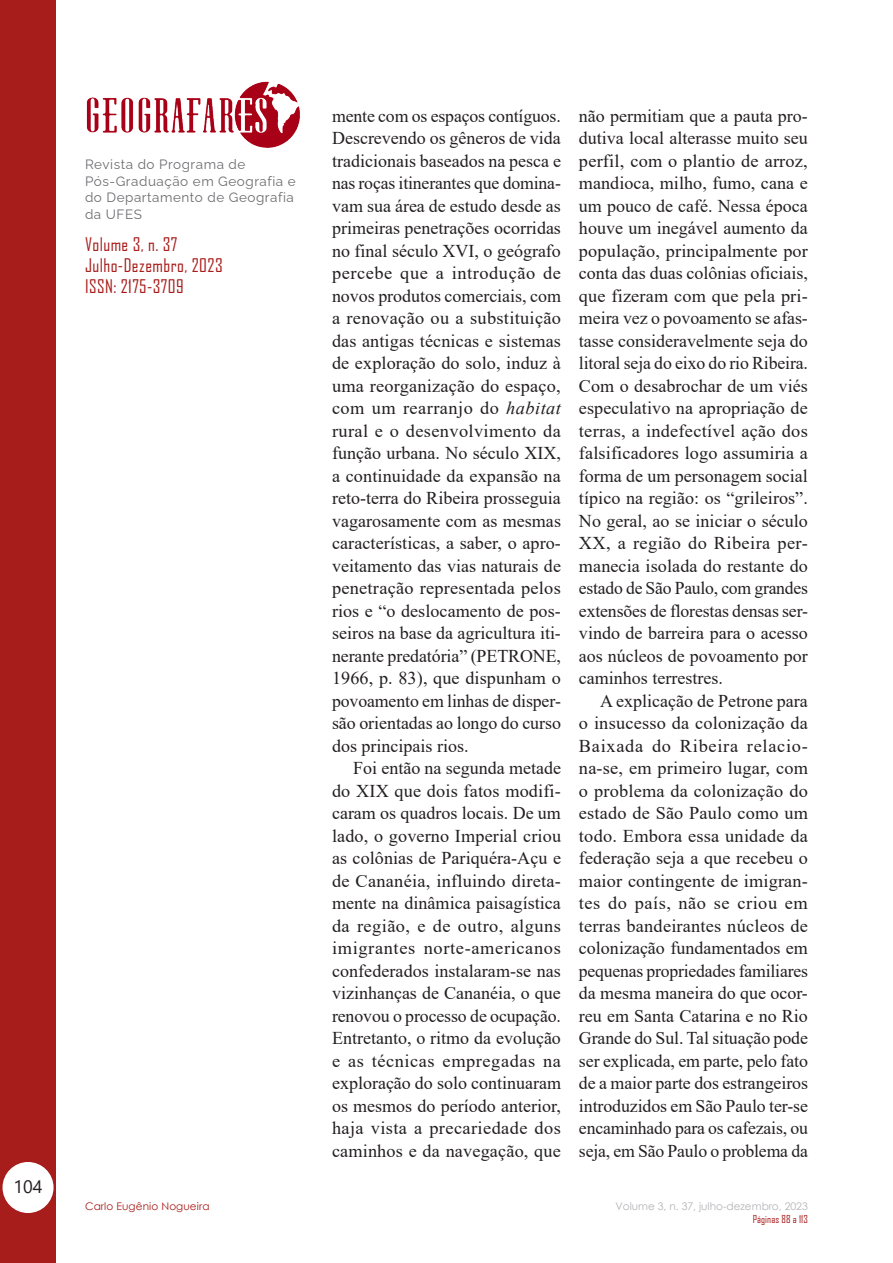
<style>
.page{position:relative;width:893px;height:1263px;background:#fff}
.page>*{position:absolute;margin:0;border:0;box-sizing:border-box;transform-origin:0 0}
.Geo_Parágrafo_normal{font:18px/22.5px "Times New Roman";color:#231f20;text-align:justify}
.t1{font:18px/21px "Agency FB";letter-spacing:.025em;color:#a71d1b}
.t2{font:18px "Segoe UI";color:#231f20}
.t3{font:13.5px/16.5px "Raleway";letter-spacing:.04em;color:#6c6d70}
.t4{font:10.5px "Century Gothic";color:#b2b3b7}
.t5{font:10.5px "Century Gothic";letter-spacing:.01em;color:#a71d1b}
.t6{font:10.5px "Agency FB";letter-spacing:.01em;color:#a71d1b}
.s1{font-style:italic}
</style>
<div class="page">
<div style="left:0;top:0;width:56px;height:1263px;background:#a71d1b"></div>
<div style="left:3px;top:1162px;width:51px;height:51px;background:#fff;border-radius:50%"></div>
<img style="left:86px;top:81px;width:214px;height:66px">
<p class="t2" style="left:13px;top:1169px;width:31px">104</p>
<p class="t3" style="left:85px;top:155px;width:212px">Revista do Programa de<br>Pós-Graduação em Geografia e do Departamento de Geografia da UFES</p>
<p class="t1" style="left:85px;top:234px;width:139px">Volume 3, n. 37<br>Julho-Dezembro, 2023<br>ISSN: 2175-3709</p>
<p class="t5" style="left:85px;top:1198px;width:126px">Carlo Eugênio Nogueira</p>
<p class="Geo_Parágrafo_normal" style="left:332px;top:104px;width:231px">mente com os espaços contíguos.<br>Descrevendo os gêneros de vida tradicionais baseados na pesca e nas roças itinerantes que domina&shy;vam sua área de estudo desde as primeiras penetrações ocorridas no final século XVI, o geógrafo percebe que a introdução de novos produtos comerciais, com a renovação ou a substituição das antigas técnicas e sistemas de exploração do solo, induz à uma reorganização do espaço, com um rearranjo do <span class="s1">habitat </span>rural e o desenvolvimento da função urbana. No século XIX, a continuidade da expansão na reto-terra do Ribeira prosseguia vagarosamente com as mesmas características, a saber, o apro&shy;veitamento das vias naturais de penetração representada pelos rios e “o deslocamento de pos&shy;seiros na base da agricultura iti&shy;nerante predatória” (PETRONE, 1966, p. 83), que dispunham o povoamento em linhas de disper&shy;são orientadas ao longo do curso dos principais rios.</p>
<p class="Geo_Parágrafo_normal" style="left:332px;top:756px;width:231px;text-indent:21px">Foi então na segunda metade do XIX que dois fatos modifi&shy;caram os quadros locais. De um lado, o governo Imperial criou as colônias de Pariquéra-Açu e de Cananéia, influindo direta&shy;mente na dinâmica paisagística da região, e de outro, alguns imigrantes norte-americanos confederados instalaram-se nas vizinhanças de Cananéia, o que renovou o processo de ocupação.<br>Entretanto, o ritmo da evolução e as técnicas empregadas na exploração do solo continuaram os mesmos do período anterior, haja vista a precariedade dos caminhos e da navegação, que</p>
<p class="Geo_Parágrafo_normal" style="left:579px;top:104px;width:231px">não permitiam que a pauta pro&shy;dutiva local alterasse muito seu perfil, com o plantio de arroz, mandioca, milho, fumo, cana e um pouco de café. Nessa época houve um inegável aumento da população, principalmente por conta das duas colônias oficiais, que fizeram com que pela pri&shy;meira vez o povoamento se afas&shy;tasse consideravelmente seja do litoral seja do eixo do rio Ribeira.<br>Com o desabrochar de um viés especulativo na apropriação de terras, a indefectível ação dos falsificadores logo assumiria a forma de um personagem social típico na região: os “grileiros”.<br>No geral, ao se iniciar o século XX, a região do Ribeira per&shy;manecia isolada do restante do estado de São Paulo, com grandes extensões de florestas densas ser&shy;vindo de barreira para o acesso aos núcleos de povoamento por caminhos terrestres.</p>
<p class="Geo_Parágrafo_normal" style="left:579px;top:689px;width:231px;text-indent:21px">A explicação de Petrone para o insucesso da colonização da Baixada do Ribeira relacio&shy;na-se, em primeiro lugar, com o problema da colonização do estado de São Paulo como um todo. Embora essa unidade da federação seja a que recebeu o maior contingente de imigran&shy;tes do país, não se criou em terras bandeirantes núcleos de colonização fundamentados em pequenas propriedades familiares da mesma maneira do que ocor&shy;reu em Santa Catarina e no Rio Grande do Sul. Tal situação pode ser explicada, em parte, pelo fato de a maior parte dos estrangeiros introduzidos em São Paulo ter-se encaminhado para os cafezais, ou seja, em São Paulo o problema da</p>
<p class="t4" style="left:615px;top:1198px;width:194px">Volume 3, n. 37, julho-dezembro, 2023</p>
<p class="t6" style="left:753px;top:1212px;width:57px">Páginas 88 a 113</p>
</div>
